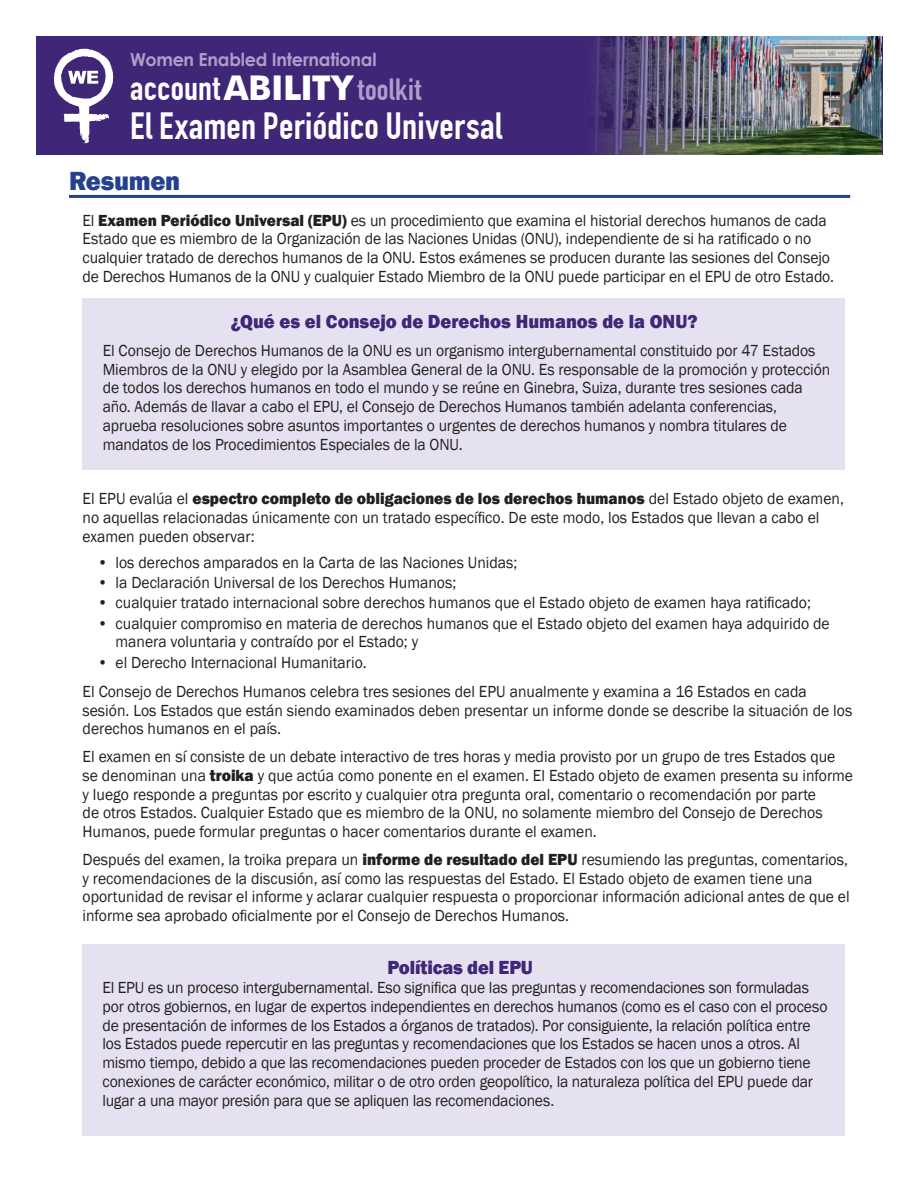
<style>
.page{position:relative;width:918px;height:1188px;background:#fff}
.page>*{position:absolute;margin:0;border:0;box-sizing:border-box;transform-origin:0 0}
.t1{font:700 37.05px "DIN Condensed";letter-spacing:.005em;color:#fff;scale:1.05 1}
.t2{font:700 34.05px "DIN Condensed";letter-spacing:.005em;color:#fff;scale:1.05 1}
.t3{font:800 27px "Franklin Gothic";letter-spacing:-.01em;color:#24408e;scale:.95 1}
.t4{font:800 19.5px "Franklin Gothic";color:#402677;scale:.95 1}
.t5{font:700 18px "Century Gothic";letter-spacing:-.015em;color:#b09dcb}
.t6{font:16.5px/18.8px "Franklin Gothic";color:#221f1f;scale:.95 1}
.s1{font-family:"Futura BT"}
.s2{font-size:30px;color:#b09dcb}
.s3{font-weight:800}
</style>
<div class="page">
<div style="left:36px;top:36px;width:846px;height:118px;background:#402677"></div>
<img style="left:594px;top:36px;width:287px;height:118px">
<hr style="left:69px;top:195px;width:781px;height:3px;background:#24408e">
<svg style="left:53px;top:48px;width:61px;height:96px"></svg>
<div style="left:83px;top:298px;width:762px;height:171px;background:#e6e1f0"></div>
<div style="left:83px;top:944px;width:762px;height:192px;background:#e6e1f0"></div>
<p class="t5" style="left:130px;top:49px;width:248px">Women Enabled International</p>
<h2 class="t2" style="left:130px;top:69px;width:279px">account <span class="s1">ABILITY</span> <span class="s2">toolkit</span></h2>
<h1 class="t1" style="left:130px;top:105px;width:356px">El Examen Periódico Universal</h1>
<h3 class="t3" style="left:69px;top:170px;width:119px">Resumen</h3>
<p class="t6" style="left:83px;top:212px;width:793px">El <span class="s3">Examen Periódico Universal (EPU)</span> es un procedimiento que examina el historial derechos humanos de cada Estado que es miembro de la Organización de las Naciones Unidas (ONU), independiente de si ha ratificado o no cualquier tratado de derechos humanos de la ONU. Estos exámenes se producen durante las sesiones del Consejo de Derechos Humanos de la ONU y cualquier Estado Miembro de la ONU puede participar en el EPU de otro Estado.</p>
<p class="t4" style="left:231px;top:313px;width:493px">¿Qué es el Consejo de Derechos Humanos de la ONU?</p>
<p class="t6" style="left:103px;top:342px;width:767px">El Consejo de Derechos Humanos de la ONU es un organismo intergubernamental constituido por 47 Estados Miembros de la ONU y elegido por la Asamblea General de la ONU. Es responsable de la promoción y protección de todos los derechos humanos en todo el mundo y se reúne en Ginebra, Suiza, durante tres sesiones cada año. Además de llavar a cabo el EPU, el Consejo de Derechos Humanos también adelanta conferencias, aprueba resoluciones sobre asuntos importantes o urgentes de derechos humanos y nombra titulares de mandatos de los Procedimientos Especiales de la ONU.</p>
<p class="t6" style="left:83px;top:490px;width:803px">El EPU evalúa el <span class="s3">espectro completo de obligaciones de los derechos humanos</span> del Estado objeto de examen, no aquellas relacionadas únicamente con un tratado específico. De este modo, los Estados que llevan a cabo el examen pueden observar:</p>
<p class="t6" style="left:98px;top:554px;width:443px">• los derechos amparados en la Carta de las Naciones Unidas;</p>
<p class="t6" style="left:98px;top:574px;width:379px">• la Declaración Universal de los Derechos Humanos;</p>
<p class="t6" style="left:98px;top:594px;width:752px">• cualquier tratado internacional sobre derechos humanos que el Estado objeto de examen haya ratificado;</p>
<p class="t6" style="left:116px;top:614px;width:753px;text-indent:-18px">• cualquier compromiso en materia de derechos humanos que el Estado objeto del examen haya adquirido de manera voluntaria y contraído por el Estado; y</p>
<p class="t6" style="left:83px;top:648px;width:764px;line-height:29.2px;text-indent:15px">• el Derecho Internacional Humanitario.<br>El Consejo de Derechos Humanos celebra tres sesiones del EPU anualmente y examina a 16 Estados en cada</p>
<p class="t6" style="left:83px;top:701px;width:812px">sesión. Los Estados que están siendo examinados deben presentar un informe donde se describe la situación de los derechos humanos en el país.</p>
<p class="t6" style="left:83px;top:748px;width:813px">El examen en sí consiste de un debate interactivo de tres horas y media provisto por un grupo de tres Estados que se denominan una <span class="s3">troika</span> y que actúa como ponente en el examen. El Estado objeto de examen presenta su informe y luego responde a preguntas por escrito y cualquier otra pregunta oral, comentario o recomendación por parte<br>de otros Estados. Cualquier Estado que es miembro de la ONU, no solamente miembro del Consejo de Derechos Humanos, puede formular preguntas o hacer comentarios durante el examen.</p>
<p class="t6" style="left:83px;top:851px;width:809px">Después del examen, la troika prepara un <span class="s3">informe de resultado del EPU</span> resumiendo las preguntas, comentarios, y recomendaciones de la discusión, así como las respuestas del Estado. El Estado objeto de examen tiene una oportunidad de revisar el informe y aclarar cualquier respuesta o proporcionar información adicional antes de que el informe sea aprobado oficialmente por el Consejo de Derechos Humanos.</p>
<p class="t4" style="left:387px;top:960px;width:155px">Políticas del EPU</p>
<p class="t6" style="left:102px;top:979px;width:765px">El EPU es un proceso intergubernamental. Eso significa que las preguntas y recomendaciones son formuladas por otros gobiernos, en lugar de expertos independientes en derechos humanos (como es el caso con el proceso de presentación de informes de los Estados a órganos de tratados). Por consiguiente, la relación política entre los Estados puede repercutir en las preguntas y recomendaciones que los Estados se hacen unos a otros. Al mismo tiempo, debido a que las recomendaciones pueden proceder de Estados con los que un gobierno tiene conexiones de carácter económico, militar o de otro orden geopolítico, la naturaleza política del EPU puede dar lugar a una mayor presión para que se apliquen las recomendaciones.</p>
</div>
